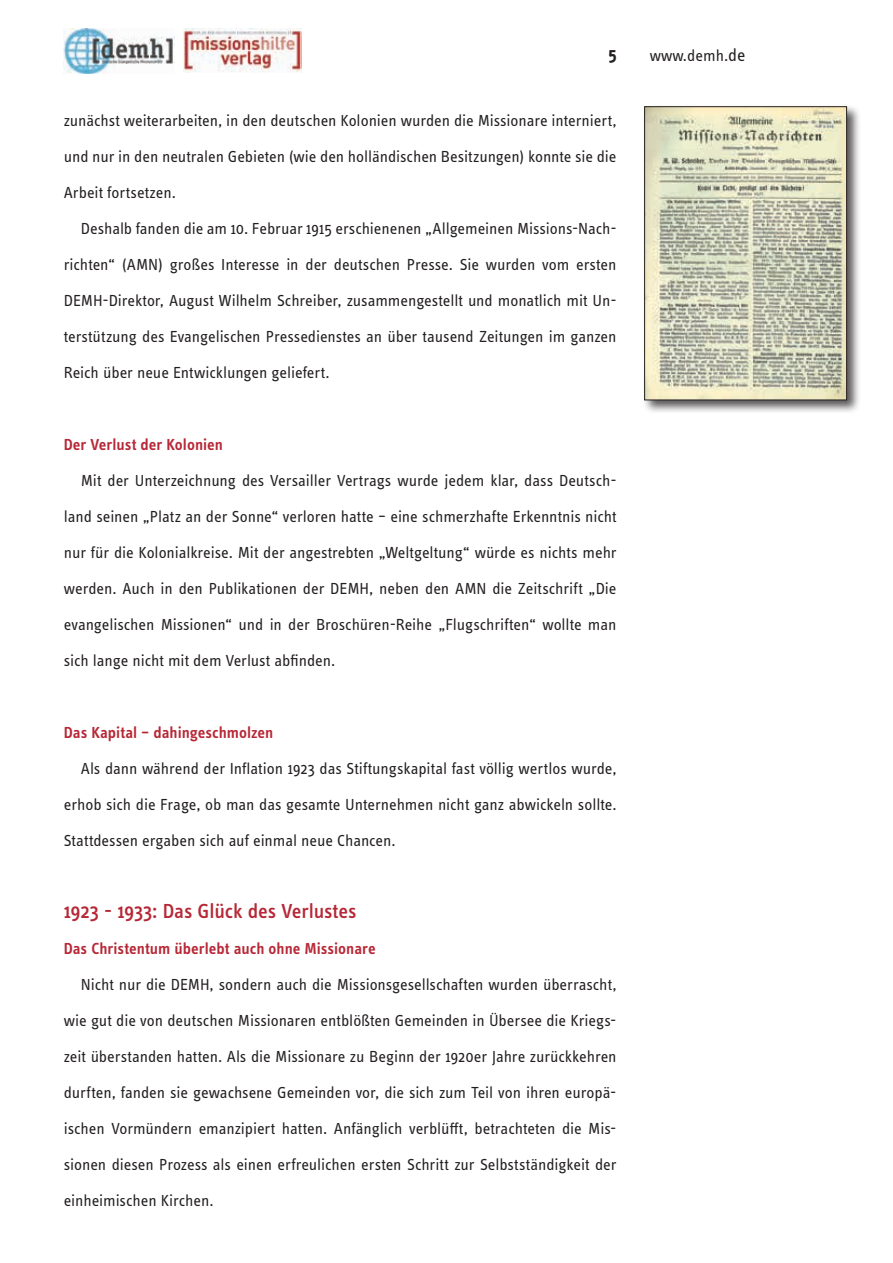
<style>
.page{position:relative;width:893px;height:1263px;background:#fff}
.page>*{position:absolute;margin:0;border:0;box-sizing:border-box;transform-origin:0 0}
.t1{font:500 21px "Info OT Text";letter-spacing:-.01em;color:#b72837}
.t2{font:700 18px "Info OT Text";color:#231f20}
.t3{font:16.5px/36px "Info OT Text";letter-spacing:-.005em;color:#231f20;text-align:justify}
.t4{font:600 16.5px "Info OT Text";color:#b72837}
.s1{font-size:18px}
</style>
<div class="page">
<img style="left:184px;top:29px;width:118px;height:44px">
<img style="left:64px;top:29px;width:110px;height:44px">
<div style="left:642px;top:104px;width:219px;height:311px;background:#231f20;opacity:.75"></div>
<img style="left:646px;top:108px;width:199px;height:290px">
<div style="left:644px;top:106px;width:203px;height:294px;border:1px solid #231f20"></div>
<p class="t2" style="left:609px;top:43px;width:10px">5</p>
<p class="t3" style="left:650px;top:37px;width:97px">www.demh.<span class="s1">de</span></p>
<p class="t3" style="left:64px;top:102px;width:554px">zunächst weiterarbeiten, in den deutschen Kolonien wurden die Missionare interniert, und nur in den neutralen Gebieten (wie den holländischen Besitzungen) konnte sie die Arbeit fortsetzen.</p>
<p class="t3" style="left:64px;top:210px;width:554px;text-indent:17px">Deshalb fanden die am 10. Februar 1915 erschienenen „Allgemeinen Missions-Nach&shy;richten“ (AMN) großes Interesse in der deutschen Presse. Sie wurden vom ersten DEMH-Direktor, August Wilhelm Schreiber, zusammengestellt und monatlich mit Un&shy;terstützung des Evangelischen Pressedienstes an über tausend Zeitungen im ganzen Reich über neue Entwicklungen geliefert.</p>
<p class="t4" style="left:64px;top:434px;width:161px">Der Verlust der Kolonien</p>
<p class="t3" style="left:64px;top:462px;width:554px;text-indent:17px">Mit der Unterzeichnung des Versailler Vertrags wurde jedem klar, dass Deutsch&shy;land seinen „Platz an der Sonne“ verloren hatte – eine schmerzhafte Erkenntnis nicht nur für die Kolonialkreise. Mit der angestrebten „Weltgeltung“ würde es nichts mehr werden. Auch in den Publikationen der DEMH, neben den AMN die Zeitschrift „Die evangelischen Missionen“ und in der Broschüren-Reihe „Flugschriften“ wollte man sich lange nicht mit dem Verlust abfinden.</p>
<p class="t4" style="left:64px;top:722px;width:211px">Das Kapital – dahingeschmolzen</p>
<p class="t3" style="left:64px;top:750px;width:554px;text-indent:17px">Als dann während der Inflation 1923 das Stiftungskapital fast völlig wertlos wurde, erhob sich die Frage, ob man das gesamte Unternehmen nicht ganz abwickeln sollte.<br>Stattdessen ergaben sich auf einmal neue Chancen.</p>
<p class="t1" style="left:64px;top:898px;width:294px">1923 - 1933: Das Glück des Verlustes</p>
<p class="t4" style="left:64px;top:938px;width:313px">Das Christentum überlebt auch ohne Missionare</p>
<p class="t3" style="left:64px;top:966px;width:554px;text-indent:17px">Nicht nur die DEMH, sondern auch die Missionsgesellschaften wurden überrascht, wie gut die von deutschen Missionaren entblößten Gemeinden in Übersee die Kriegs&shy;zeit überstanden hatten. Als die Missionare zu Beginn der 1920er Jahre zurückkehren durften, fanden sie gewachsene Gemeinden vor, die sich zum Teil von ihren europä&shy;ischen Vormündern emanzipiert hatten. Anfänglich verblüfft, betrachteten die Mis&shy;sionen diesen Prozess als einen erfreulichen ersten Schritt zur Selbstständigkeit der einheimischen Kirchen.</p>
</div>
